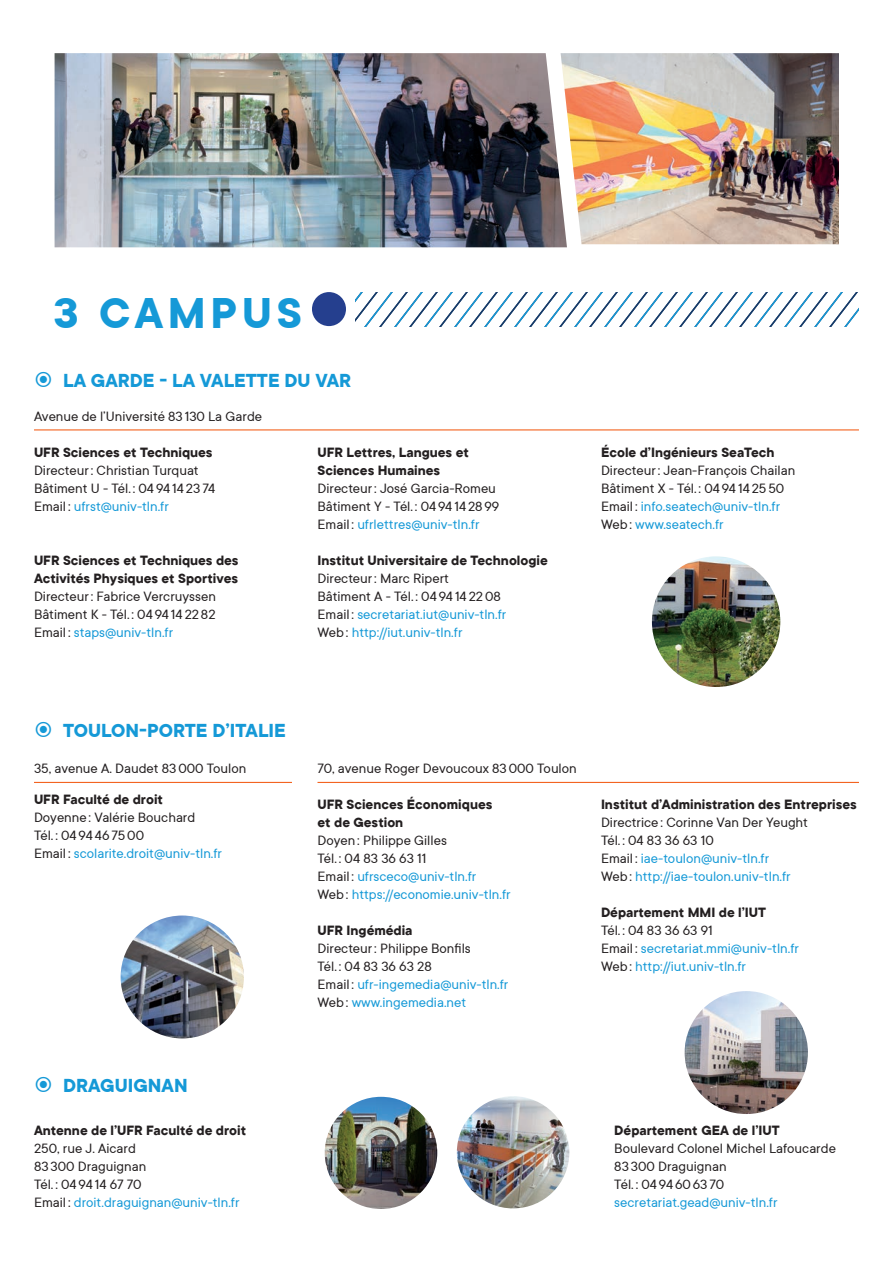
<style>
.page{position:relative;width:893px;height:1263px;background:#fff}
.page>*{position:absolute;margin:0;border:0;box-sizing:border-box;transform-origin:0 0}
.t1{font:700 48px "TT Commons Classic";letter-spacing:.1em;color:#1599d7}
.t2{font:700 21px "TT Commons Classic";color:#1599d7}
.t3{font:15px/18px "TT Commons Classic";color:#231f20}
.t4{font:700 15px/18px "TT Commons Classic";color:#231f20}
.t5{font:15px/18px "TT Commons Classic";color:#1599d7}
.s1{color:#1599d7}
.s2{color:#231f20}
</style>
<div class="page">
<svg style="left:356px;top:292px;width:503px;height:34px"></svg>
<div style="left:312px;top:292px;width:34px;height:34px;background:#253f8e;border-radius:50%"></div>
<img style="left:567px;top:53px;width:272px;height:191px">
<img style="left:55px;top:53px;width:512px;height:194px">
<hr style="left:34px;top:429px;width:825px;height:1px;background:#f36421">
<hr style="left:34px;top:782px;width:258px;height:1px;background:#f36421">
<hr style="left:317px;top:782px;width:542px;height:1px;background:#f36421">
<img style="left:652px;top:556px;width:128px;height:131px">
<img style="left:325px;top:1097px;width:112px;height:112px;border-radius:56px">
<img style="left:685px;top:991px;width:123px;height:123px;border-radius:62px">
<img style="left:121px;top:915px;width:123px;height:123px;border-radius:62px">
<img style="left:457px;top:1096px;width:112px;height:112px;border-radius:56px">
<h1 class="t1" style="left:54px;top:281px;width:250px">3 CAMPUS</h1>
<h2 class="t2" style="left:63px;top:367px;width:289px">LA GARDE - LA VALETTE DU VAR</h2>
<p class="t3" style="left:34px;top:407px;width:230px">Avenue de l’Université 83 130 La Garde</p>
<p class="t4" style="left:34px;top:443px;width:180px">UFR Sciences et Techniques</p>
<p class="t3" style="left:34px;top:461px;width:183px">Directeur : Christian Turquat<br>Bâtiment U - Tél. : 04 94 14 23 74<br>Email : <span class="s1">ufrst@univ-tln.fr</span></p>
<p class="t4" style="left:34px;top:551px;width:206px">UFR Sciences et Techniques des<br>Activités Physiques et Sportives</p>
<p class="t3" style="left:34px;top:587px;width:183px;text-align:justify">Directeur : Fabrice Vercruyssen Bâtiment K - Tél. : 04 94 14 22 82<br>Email : <span class="s1">staps@univ-tln.fr</span></p>
<p class="t4" style="left:317px;top:443px;width:153px">UFR Lettres, Langues et<br>Sciences Humaines</p>
<p class="t3" style="left:317px;top:479px;width:183px">Directeur : José Garcia-Romeu<br>Bâtiment Y - Tél. : 04 94 14 28 99<br>Email : <span class="s1">ufrlettres@univ-tln.fr</span></p>
<p class="t4" style="left:317px;top:551px;width:232px">Institut Universitaire de Technologie</p>
<p class="t3" style="left:317px;top:569px;width:190px">Directeur : Marc Ripert<br>Bâtiment A - Tél. : 04 94 14 22 08<br>Email : <span class="s1">secretariat.iut@univ-tln.fr<br></span>Web: <span class="s1">http://iut.univ-tln.fr</span></p>
<p class="t4" style="left:601px;top:443px;width:175px">École d’Ingénieurs SeaTech</p>
<p class="t3" style="left:601px;top:461px;width:196px">Directeur : Jean-François Chailan<br>Bâtiment X - Tél. : 04 94 14 25 50<br>Email : <span class="s1">info.seatech@univ-tln.fr<br></span>Web: <span class="s1">www.seatech.fr</span></p>
<h2 class="t2" style="left:63px;top:716px;width:224px">TOULON-PORTE D’ITALIE</h2>
<p class="t3" style="left:34px;top:759px;width:214px">35, avenue A. Daudet 83 000 Toulon</p>
<p class="t4" style="left:34px;top:790px;width:130px">UFR Faculté de droit</p>
<p class="t3" style="left:34px;top:808px;width:190px">Doyenne : Valérie Bouchard<br>Tél. : 04 94 46 75 00<br>Email : <span class="s1">scolarite.droit@univ-tln.fr</span></p>
<h2 class="t2" style="left:63px;top:1071px;width:126px">DRAGUIGNAN</h2>
<p class="t4" style="left:34px;top:1121px;width:214px">Antenne de l’UFR Faculté de droit</p>
<p class="t3" style="left:34px;top:1139px;width:207px">250, rue J. Aicard<br>83 300 Draguignan<br>Tél. : 04 94 14 67 70<br>Email : <span class="s1">droit.draguignan@univ-tln.fr</span></p>
<p class="t3" style="left:317px;top:759px;width:261px">70, avenue Roger Devoucoux 83 000 Toulon</p>
<p class="t4" style="left:317px;top:795px;width:176px">UFR Sciences Économiques et de Gestion</p>
<p class="t5" style="left:317px;top:831px;width:195px"><span class="s2">Doyen : Philippe Gilles<br>Tél. : 04 83 36 63 11<br>Email :</span> ufrsceco@univ-tln.fr<br><span class="s2">Web:</span> https://economie.univ-tln.fr</p>
<p class="t4" style="left:317px;top:921px;width:97px">UFR Ingémédia</p>
<p class="t3" style="left:317px;top:939px;width:192px">Directeur : Philippe Bonfils<br>Tél. : 04 83 36 63 28<br>Email : <span class="s1">ufr-ingemedia@univ-tln.fr<br></span>Web: <span class="s1">www.ingemedia.net</span></p>
<p class="t4" style="left:601px;top:795px;width:257px">Institut d’Administration des Entreprises</p>
<p class="t3" style="left:601px;top:813px;width:209px">Directrice : Corinne Van Der Yeught<br>Tél. : 04 83 36 63 10<br>Email : <span class="s1">iae-toulon@univ-tln.fr<br></span>Web: <span class="s1">http://iae-toulon.univ-tln.fr</span></p>
<p class="t4" style="left:601px;top:903px;width:166px">Département MMI de l’IUT</p>
<p class="t5" style="left:601px;top:921px;width:199px"><span class="s2">Tél. : 04 83 36 63 91<br>Email :</span> secretariat.mmi@univ-tln.fr<br><span class="s2">Web:</span> http://iut.univ-tln.fr</p>
<p class="t4" style="left:614px;top:1121px;width:167px">Département GEA de l’IUT</p>
<p class="t3" style="left:614px;top:1139px;width:223px">Boulevard Colonel Michel Lafoucarde<br>83 300 Draguignan<br>Tél. : 04 94 60 63 70</p>
<p class="t5" style="left:614px;top:1193px;width:165px">secretariat.gead@univ-tln.fr</p>
</div>
